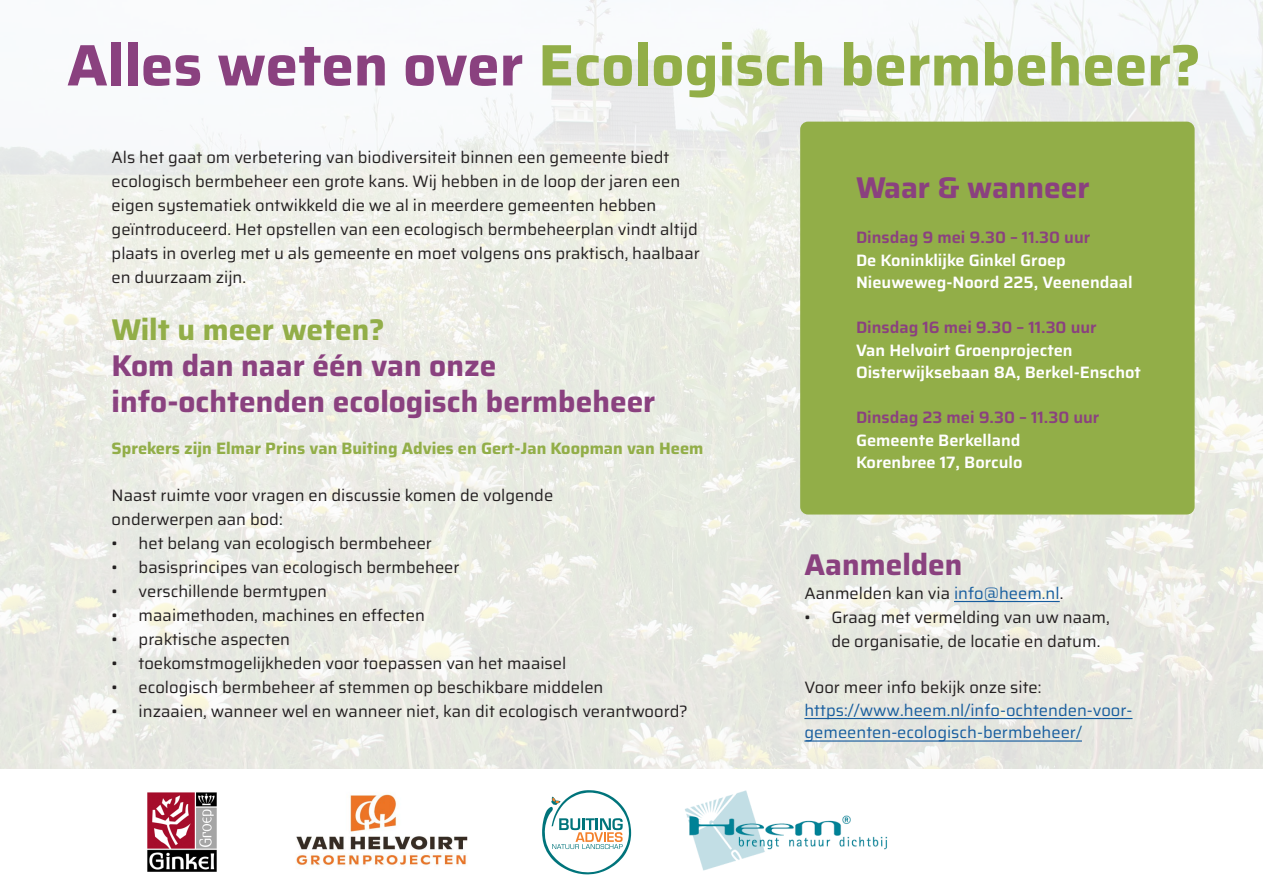
<style>
.page{position:relative;width:1263px;height:893px;background:#fff}
.page>*{position:absolute;margin:0;border:0;box-sizing:border-box;transform-origin:0 0}
.t1{font:700 58.5px "Saira";color:#92ae48}
.t2{font:700 30px/36px "Saira";color:#8a417f}
.t3{font:700 30px "Saira";color:#92ae48}
.t4{font:16.5px/24px "Saira";color:#231f20}
.t5{font:600 16.5px "Saira";color:#fff}
.t6{font:600 16.5px "Saira";color:#8a417f}
.t7{font:16.5px/22.5px "Saira";color:#175d9e}
.t8{font:700 16.5px "Saira";color:#92ae48}
.s1{color:#8a417f}
.s2{color:#175d9e}
</style>
<div class="page">
<img style="left:0;top:0;width:1263px;height:768px">
<div style="left:800px;top:122px;width:394px;height:392px;background:#92ae48;border-radius:8px"></div>
<hr style="left:954px;top:601px;width:106px;height:1px;background:#175d9e">
<hr style="left:804px;top:718px;width:328px;height:1px;background:#175d9e">
<hr style="left:804px;top:740px;width:278px;height:2px;background:#175d9e">
<svg style="left:542px;top:790px;width:89px;height:84px"></svg>
<img style="left:147px;top:792px;width:70px;height:80px">
<img style="left:296px;top:793px;width:172px;height:74px">
<img style="left:685px;top:791px;width:203px;height:80px">
<p class="t1" style="left:67px;top:17px;width:1135px"><span class="s1">Alles weten over</span> Ecologisch bermbeheer?</p>
<p class="t4" style="left:112px;top:145px;width:590px">Als het gaat om verbetering van biodiversiteit binnen een gemeente biedt ecologisch bermbeheer een grote kans. Wij hebben in de loop der jaren een eigen systematiek ontwikkeld die we al in meerdere gemeenten hebben geïntroduceerd. Het opstellen van een ecologisch bermbeheerplan vindt altijd plaats in overleg met u als gemeente en moet volgens ons praktisch, haalbaar en duurzaam zijn.</p>
<p class="t3" style="left:112px;top:306px;width:275px">Wilt u meer weten?</p>
<p class="t2" style="left:112px;top:347px;width:545px">Kom dan naar één van onze info-ochtenden ecologisch bermbeheer</p>
<p class="t8" style="left:112px;top:435px;width:593px">Sprekers zijn Elmar Prins van Buiting Advies en Gert-Jan Koopman van Heem</p>
<p class="t4" style="left:112px;top:483px;width:443px">Naast ruimte voor vragen en discussie komen de volgende onderwerpen aan bod:</p>
<p class="t4" style="left:112px;top:531px;width:322px">• het belang van ecologisch bermbeheer</p>
<p class="t4" style="left:112px;top:555px;width:349px">• basisprincipes van ecologisch bermbeheer</p>
<p class="t4" style="left:112px;top:579px;width:217px">• verschillende bermtypen</p>
<p class="t4" style="left:112px;top:603px;width:315px">• maaimethoden, machines en effecten</p>
<p class="t4" style="left:112px;top:627px;width:180px">• praktische aspecten</p>
<p class="t4" style="left:112px;top:651px;width:456px">• toekomstmogelijkheden voor toepassen van het maaisel</p>
<p class="t4" style="left:112px;top:675px;width:493px">• ecologisch bermbeheer af stemmen op beschikbare middelen</p>
<p class="t4" style="left:112px;top:699px;width:578px">• inzaaien, wanneer wel en wanneer niet, kan dit ecologisch verantwoord?</p>
<p class="t2" style="left:856px;top:169px;width:235px">Waar &amp; wanneer</p>
<p class="t6" style="left:856px;top:224px;width:236px">Dinsdag 9 mei 9.30 – 11.30 uur</p>
<p class="t5" style="left:856px;top:246px;width:211px">De Koninklijke Ginkel Groep</p>
<p class="t5" style="left:856px;top:269px;width:278px">Nieuweweg-Noord 225, Veenendaal</p>
<p class="t6" style="left:856px;top:314px;width:242px">Dinsdag 16 mei 9.30 – 11.30 uur</p>
<p class="t5" style="left:856px;top:336px;width:218px">Van Helvoirt Groenprojecten</p>
<p class="t5" style="left:856px;top:359px;width:286px">Oisterwijksebaan 8A, Berkel-Enschot</p>
<p class="t6" style="left:856px;top:404px;width:245px">Dinsdag 23 mei 9.30 – 11.30 uur</p>
<p class="t5" style="left:856px;top:426px;width:166px">Gemeente Berkelland</p>
<p class="t5" style="left:856px;top:449px;width:168px">Korenbree 17, Borculo</p>
<p class="t2" style="left:804px;top:546px;width:160px">Aanmelden</p>
<p class="t4" style="left:804px;top:580px;width:260px">Aanmelden kan via <span class="s2">info@heem.nl</span>.</p>
<p class="t4" style="left:831px;top:604px;width:280px;text-indent:-27px">• Graag met vermelding van uw naam, de organisatie, de locatie en datum.</p>
<p class="t4" style="left:804px;top:675px;width:239px">Voor meer info bekijk onze site:</p>
<p class="t7" style="left:804px;top:698px;width:330px">https://www.heem.nl/info-ochtenden-voor&shy;gemeenten-ecologisch-bermbeheer/</p>
</div>
